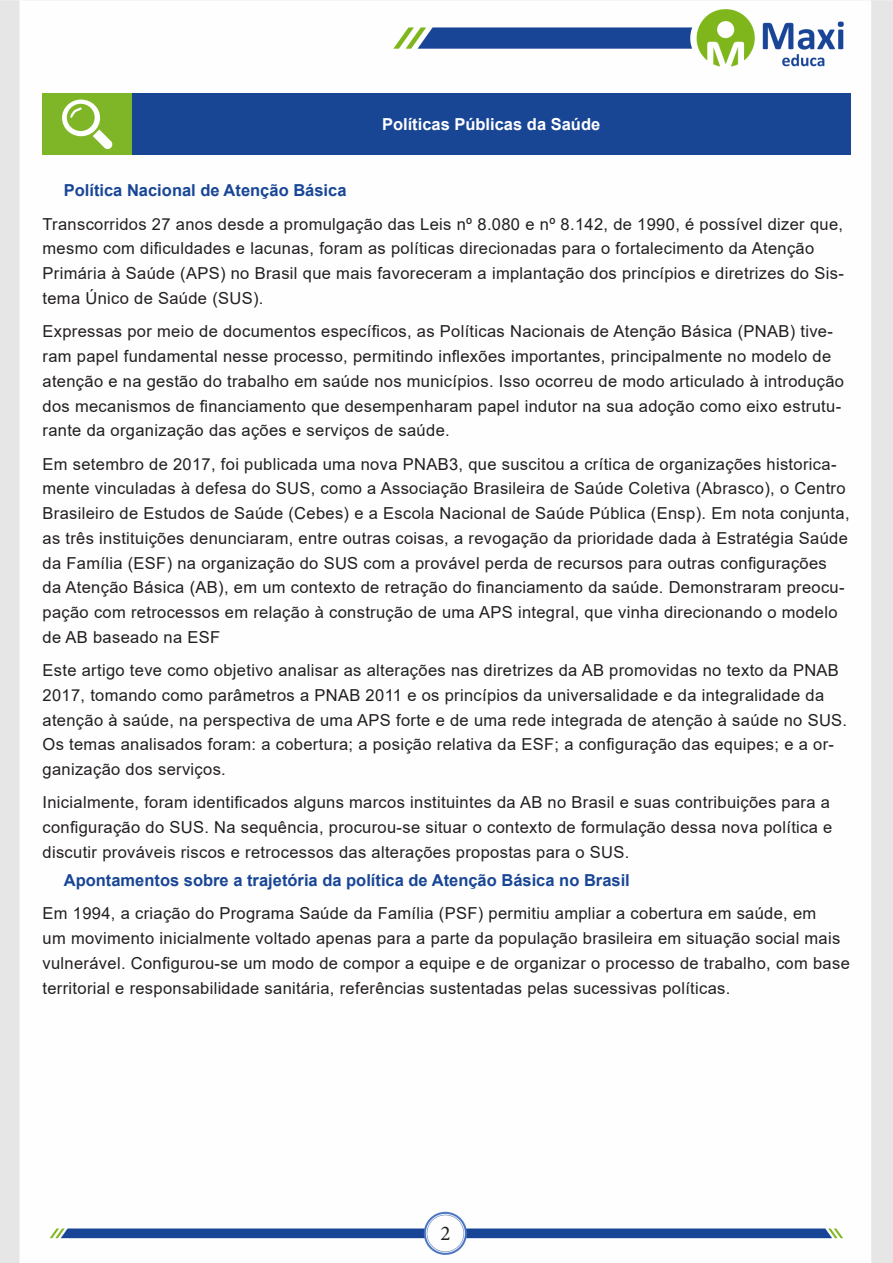
<style>
.page{position:relative;width:893px;height:1263px;background:#fff}
.page>*{position:absolute;margin:0;border:0;box-sizing:border-box;transform-origin:0 0}
.t1{font:21px "Minion Pro";color:#231f20}
.APOSTILA{font:16.5px/24.8px "Arial";letter-spacing:.02em;color:#231f20}
.TITULO_DE_ASSUNTO__C{font:700 16.5px "Arial";color:#184696}
.Titulo_de_Caixa{font:700 16.5px "Arial";color:#fff}
</style>
<div class="page">
<img style="left:0;top:0;width:893px;height:1263px">
<div style="left:43px;top:94px;width:89px;height:61px;background:#7fb628"></div>
<div style="left:132px;top:94px;width:718px;height:61px;background:#184695"></div>
<svg style="left:62px;top:100px;width:51px;height:49px"></svg>
<p class="Titulo_de_Caixa" style="left:382px;top:113px;width:220px">Políticas Públicas da Saúde</p>
<p class="TITULO_DE_ASSUNTO__C" style="left:64px;top:179px;width:284px">Política Nacional de Atenção Básica</p>
<p class="APOSTILA" style="left:43px;top:211px;width:803px">Transcorridos 27 anos desde a promulgação das Leis nº 8.080 e nº 8.142, de 1990, é possível dizer que, mesmo com dificuldades e lacunas, foram as políticas direcionadas para o fortalecimento da Atenção Primária à Saúde (APS) no Brasil que mais favoreceram a implantação dos princípios e diretrizes do Sis&shy;tema Único de Saúde (SUS).</p>
<p class="APOSTILA" style="left:43px;top:319px;width:803px">Expressas por meio de documentos específicos, as Políticas Nacionais de Atenção Básica (PNAB) tive&shy;ram papel fundamental nesse processo, permitindo inflexões importantes, principalmente no modelo de atenção e na gestão do trabalho em saúde nos municípios. Isso ocorreu de modo articulado à introdução dos mecanismos de financiamento que desempenharam papel indutor na sua adoção como eixo estrutu&shy;rante da organização das ações e serviços de saúde.</p>
<p class="APOSTILA" style="left:43px;top:451px;width:809px">Em setembro de 2017, foi publicada uma nova PNAB3, que suscitou a crítica de organizações historica&shy;mente vinculadas à defesa do SUS, como a Associação Brasileira de Saúde Coletiva (Abrasco), o Centro Brasileiro de Estudos de Saúde (Cebes) e a Escola Nacional de Saúde Pública (Ensp). Em nota conjunta, as três instituições denunciaram, entre outras coisas, a revogação da prioridade dada à Estratégia Saúde da Família (ESF) na organização do SUS com a provável perda de recursos para outras configurações da Atenção Básica (AB), em um contexto de retração do financiamento da saúde. Demonstraram preocu&shy;pação com retrocessos em relação à construção de uma APS integral, que vinha direcionando o modelo de AB baseado na ESF</p>
<p class="APOSTILA" style="left:43px;top:658px;width:806px">Este artigo teve como objetivo analisar as alterações nas diretrizes da AB promovidas no texto da PNAB 2017, tomando como parâmetros a PNAB 2011 e os princípios da universalidade e da integralidade da atenção à saúde, na perspectiva de uma APS forte e de uma rede integrada de atenção à saúde no SUS.<br>Os temas analisados foram: a cobertura; a posição relativa da ESF; a configuração das equipes; e a or&shy;ganização dos serviços.</p>
<p class="APOSTILA" style="left:43px;top:790px;width:791px">Inicialmente, foram identificados alguns marcos instituintes da AB no Brasil e suas contribuições para a configuração do SUS. Na sequência, procurou-se situar o contexto de formulação dessa nova política e discutir prováveis riscos e retrocessos das alterações propostas para o SUS.</p>
<p class="TITULO_DE_ASSUNTO__C" style="left:64px;top:869px;width:568px">Apontamentos sobre a trajetória da política de Atenção Básica no Brasil</p>
<p class="APOSTILA" style="left:43px;top:901px;width:809px">Em 1994, a criação do Programa Saúde da Família (PSF) permitiu ampliar a cobertura em saúde, em<br>um movimento inicialmente voltado apenas para a parte da população brasileira em situação social mais vulnerável. Configurou-se um modo de compor a equipe e de organizar o processo de trabalho, com base territorial e responsabilidade sanitária, referências sustentadas pelas sucessivas políticas.</p>
<p class="t1" style="left:440px;top:1219px;width:12px">2</p>
</div>
